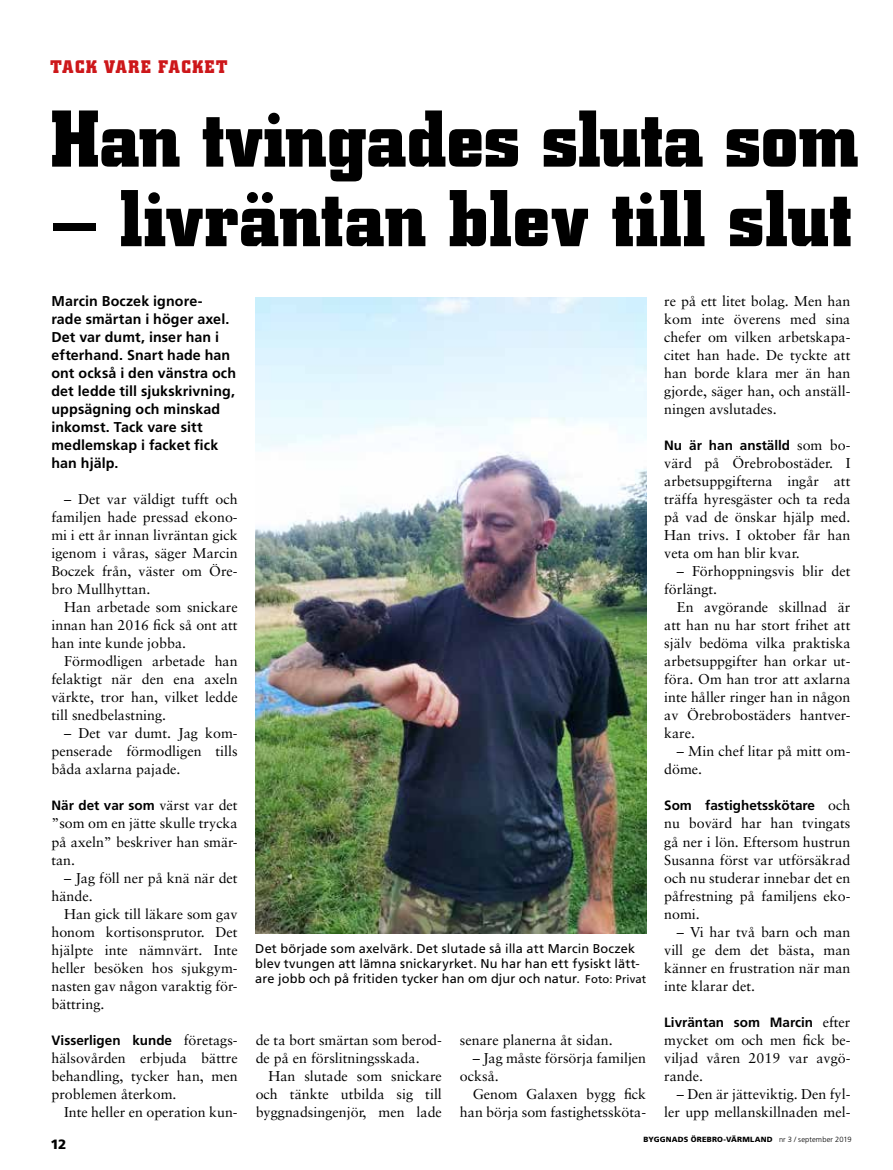
<style>
.page{position:relative;width:893px;height:1170px;background:#fff}
.page>*{position:absolute;margin:0;border:0;box-sizing:border-box;transform-origin:0 0}
.t1{font:700 79.5px "City";letter-spacing:.005em;color:#000}
.t2{font:700 18px "City";letter-spacing:.09em;color:#cd171a}
.t3{font:14.25px/18px "Sabon";color:#000;text-align:justify}
.t4{font:700 14.25px/18px "Frutiger";letter-spacing:.005em;color:#000}
.t5{font:700 13.5px "Frutiger";color:#000}
.t6{font:900 13.5px "Frutiger";color:#000}
.t7{font:12.75px/15px "Frutiger";letter-spacing:.01em;color:#000}
.t8{font:900 7.5px "Frutiger";letter-spacing:.03em;color:#000}
.s1{font-family:"Sabon";font-weight:400;font-size:14.25px}
.s2{font-size:11.25px}
.s3{font-weight:300}
</style>
<div class="page">
<img style="left:256px;top:298px;width:390px;height:635px">
<p class="t2" style="left:50px;top:57px;width:179px">TACK VARE FACKET</p>
<h1 class="t1" style="left:51px;top:95px;width:809px">Han tvingades sluta som</h1>
<h1 class="t1" style="left:51px;top:174px;width:803px">– livräntan blev till slut</h1>
<p class="t4" style="left:51px;top:292px;width:186px">Marcin Boczek ignore&shy;rade smärtan i höger axel.<br>Det var dumt, inser han i efterhand. Snart hade han ont också i den vänstra och det ledde till sjukskrivning, uppsägning och minskad inkomst. Tack vare sitt medlemskap i facket fick han hjälp.</p>
<p class="t3" style="left:51px;top:490px;width:188px;text-indent:13px">– Det var väldigt tufft och familjen hade pressad ekono&shy;mi i ett år innan livräntan gick igenom i våras, säger Marcin Boczek från, väster om Öre&shy;bro Mullhyttan.</p>
<p class="t3" style="left:51px;top:598px;width:188px;text-indent:13px">Han arbetade som snickare innan han 2016 fick så ont att han inte kunde jobba.</p>
<p class="t3" style="left:51px;top:652px;width:188px;text-indent:13px">Förmodligen arbetade han felaktigt när den ena axeln värkte, tror han, vilket ledde till snedbelastning.</p>
<p class="t3" style="left:51px;top:724px;width:188px;text-indent:13px">– Det var dumt. Jag kom&shy;penserade förmodligen tills båda axlarna pajade.</p>
<p class="t5" style="left:51px;top:797px;width:188px">När det var som <span class="s1">värst var det</span></p>
<p class="t3" style="left:51px;top:814px;width:188px">”som om en jätte skulle trycka på axeln” beskriver han smär&shy;tan.</p>
<p class="t3" style="left:51px;top:868px;width:188px;text-indent:13px">– Jag föll ner på knä när det hände.</p>
<p class="t3" style="left:51px;top:904px;width:188px;text-indent:13px">Han gick till läkare som gav honom kortisonsprutor. Det hjälpte inte nämnvärt. Inte heller besöken hos sjukgym&shy;nasten gav någon varaktig för&shy;bättring.</p>
<p class="t5" style="left:51px;top:1031px;width:188px">Visserligen kunde <span class="s1">företags-</span></p>
<p class="t3" style="left:51px;top:1048px;width:188px">hälsovården erbjuda bättre behandling, tycker han, men problemen återkom.</p>
<p class="t3" style="left:64px;top:1102px;width:175px">Inte heller en operation kun-</p>
<p class="t7" style="left:255px;top:940px;width:392px">Det började som axelvärk. Det slutade så illa att Marcin Boczek blev tvungen att lämna snickaryrket. Nu har han ett fysiskt lätt&shy;are jobb och på fritiden tycker han om djur och natur. <span class="s2">Foto: Privat</span></p>
<p class="t3" style="left:256px;top:1030px;width:188px">de ta bort smärtan som berod&shy;de på en förslitningsskada.</p>
<p class="t3" style="left:256px;top:1066px;width:188px;text-indent:13px">Han slutade som snickare och tänkte utbilda sig till byggnadsingenjör, men lade</p>
<p class="t3" style="left:460px;top:1030px;width:154px">senare planerna åt sidan.</p>
<p class="t3" style="left:460px;top:1048px;width:188px;text-indent:13px">– Jag måste försörja familjen också.</p>
<p class="t3" style="left:460px;top:1084px;width:188px;text-align:right">Genom Galaxen bygg fick han börja som fastighetssköta-</p>
<p class="t3" style="left:664px;top:292px;width:188px">re på ett litet bolag. Men han kom inte överens med sina chefer om vilken arbetskapa&shy;citet han hade. De tyckte att han borde klara mer än han gjorde, säger han, och anställ&shy;ningen avslutades.</p>
<p class="t5" style="left:664px;top:437px;width:188px">Nu är han anställd <span class="s1">som bo-</span></p>
<p class="t3" style="left:664px;top:454px;width:188px">värd på Örebrobostäder. I arbetsuppgifterna ingår att träffa hyresgäster och ta reda på vad de önskar hjälp med.<br>Han trivs. I oktober får han veta om han blir kvar.</p>
<p class="t3" style="left:664px;top:562px;width:188px;text-indent:13px">– Förhoppningsvis blir det förlängt.</p>
<p class="t3" style="left:664px;top:598px;width:188px;text-indent:13px">En avgörande skillnad är att han nu har stort frihet att själv bedöma vilka praktiska arbetsuppgifter han orkar ut&shy;föra. Om han tror att axlarna inte håller ringer han in någon av Örebrobostäders hantver&shy;kare.</p>
<p class="t3" style="left:664px;top:742px;width:188px;text-indent:13px">– Min chef litar på mitt om&shy;döme.</p>
<p class="t5" style="left:664px;top:797px;width:188px">Som fastighetsskötare <span class="s1">och</span></p>
<p class="t3" style="left:664px;top:814px;width:188px">nu bovärd har han tvingats gå ner i lön. Eftersom hustrun Susanna först var utförsäkrad och nu studerar innebar det en påfrestning på familjens eko&shy;nomi.</p>
<p class="t3" style="left:664px;top:922px;width:188px;text-indent:13px">– Vi har två barn och man vill ge dem det bästa, man känner en frustration när man inte klarar det.</p>
<p class="t5" style="left:664px;top:1013px;width:188px">Livräntan som Marcin <span class="s1">efter</span></p>
<p class="t3" style="left:664px;top:1030px;width:188px">mycket om och men fick be&shy;viljad våren 2019 var avgö&shy;rande.</p>
<p class="t3" style="left:664px;top:1084px;width:188px;text-align:right">– Den är jätteviktig. Den fyl&shy;ler upp mellanskillnaden mel-</p>
<p class="t6" style="left:50px;top:1135px;width:18px">12</p>
<p class="t8" style="left:643px;top:1134px;width:210px">BYGGNADS ÖREBRO-VÄRMLAND <span class="s3">nr 3 / september 2019</span></p>
</div>
